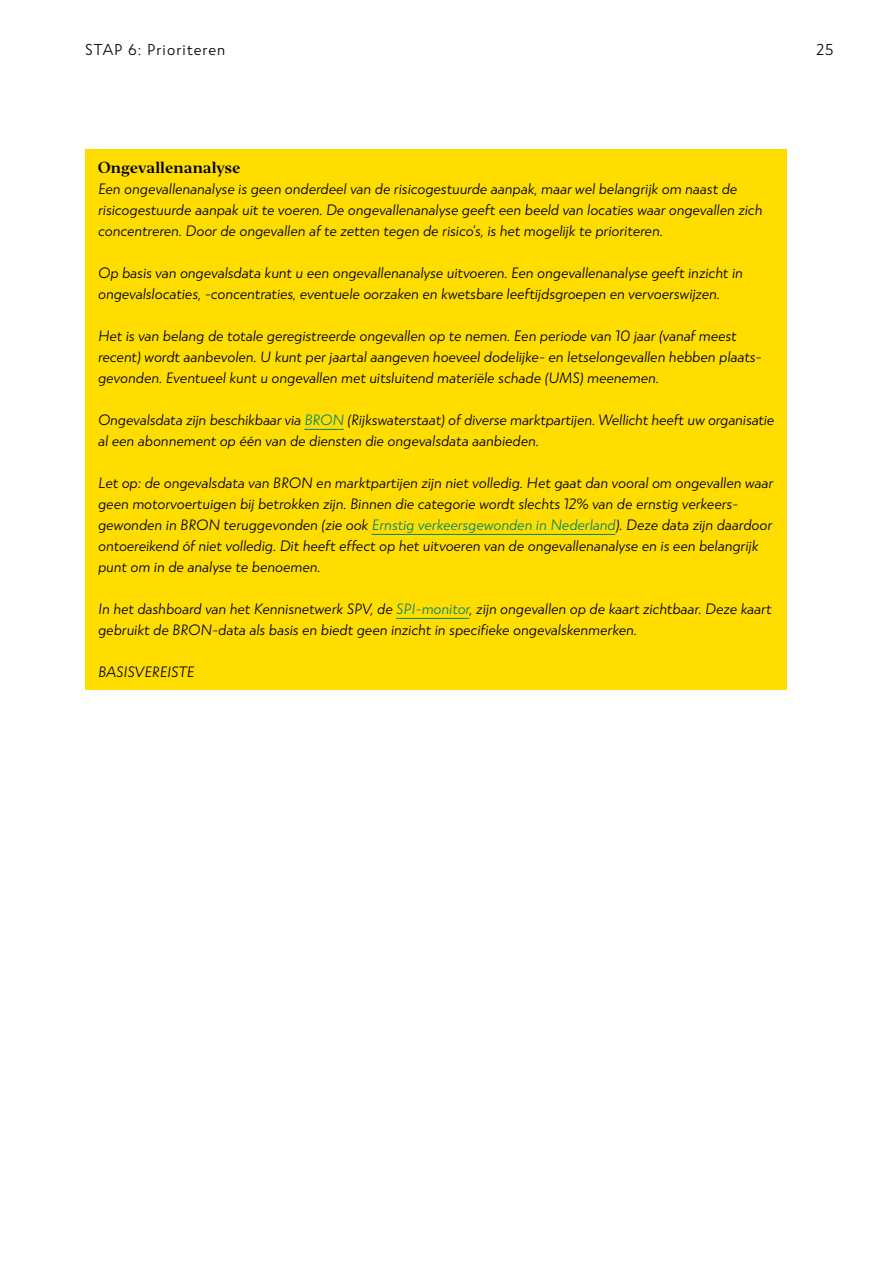
<style>
.page{position:relative;width:893px;height:1263px;background:#fff}
.page>*{position:absolute;margin:0;border:0;box-sizing:border-box;transform-origin:0 0}
.t1{font:300 15.75px "Atlan";letter-spacing:.07em;color:#000}
.BROOD_P{font:italic 300 15px/21px "Atlan";color:#000}
.Tussenkop_groot{font:700 15px "Editor";color:#000}
.s1{color:#008470}
</style>
<div class="page">
<div style="left:85px;top:149px;width:702px;height:541px;background:#fd0"></div>
<hr style="left:304px;top:429px;width:40px;height:1px;background:#008470">
<hr style="left:372px;top:534px;width:243px;height:1px;background:#008470">
<hr style="left:396px;top:618px;width:73px;height:1px;background:#008470">
<p class="t1" style="left:85px;top:41px;width:142px">STAP 6: Prioriteren</p>
<p class="t1" style="left:816px;top:41px;width:19px">25</p>
<p class="Tussenkop_groot" style="left:98px;top:158px;width:144px">Ongevallenanalyse</p>
<p class="BROOD_P" style="left:98px;top:178px;width:666px">Een ongevallenanalyse is geen onderdeel van de risicogestuurde aanpak, maar wel belangrijk om naast de risicogestuurde aanpak uit te voeren. De ongevallenanalyse geeft een beeld van locaties waar ongevallen zich concentreren. Door de ongevallen af te zetten tegen de risico’s, is het mogelijk te prioriteren.</p>
<p class="BROOD_P" style="left:98px;top:262px;width:646px">Op basis van ongevalsdata kunt u een ongevallenanalyse uitvoeren. Een ongevallenanalyse geeft inzicht in ongevalslocaties, -concentraties, eventuele oorzaken en kwetsbare leeftijdsgroepen en vervoerswijzen.</p>
<p class="BROOD_P" style="left:98px;top:325px;width:665px">Het is van belang de totale geregistreerde ongevallen op te nemen. Een periode van 10 jaar (vanaf meest recent) wordt aanbevolen. U kunt per jaartal aangeven hoeveel dodelijke- en letselongevallen hebben plaats&shy;gevonden. Eventueel kunt u ongevallen met uitsluitend materiële schade (UMS) meenemen.</p>
<p class="BROOD_P" style="left:98px;top:409px;width:678px">Ongevalsdata zijn beschikbaar via <span class="s1">BRON</span> (Rijkswaterstaat) of diverse marktpartijen. Wellicht heeft uw organisatie al een abonnement op één van de diensten die ongevalsdata aanbieden.</p>
<p class="BROOD_P" style="left:98px;top:472px;width:677px">Let op: de ongevalsdata van BRON en marktpartijen zijn niet volledig. Het gaat dan vooral om ongevallen waar geen motorvoertuigen bij betrokken zijn. Binnen die categorie wordt slechts 12% van de ernstig verkeers&shy;gewonden in BRON teruggevonden (zie ook <span class="s1">Ernstig verkeersgewonden in Nederland</span>). Deze data zijn daardoor ontoereikend óf niet volledig. Dit heeft effect op het uitvoeren van de ongevallenanalyse en is een belangrijk punt om in de analyse te benoemen.</p>
<p class="BROOD_P" style="left:98px;top:598px;width:675px">In het dashboard van het Kennisnetwerk SPV, de <span class="s1">SPI-monitor</span>, zijn ongevallen op de kaart zichtbaar. Deze kaart gebruikt de BRON-data als basis en biedt geen inzicht in specifieke ongevalskenmerken.</p>
<p class="BROOD_P" style="left:98px;top:661px;width:98px">BASISVEREISTE</p>
</div>
